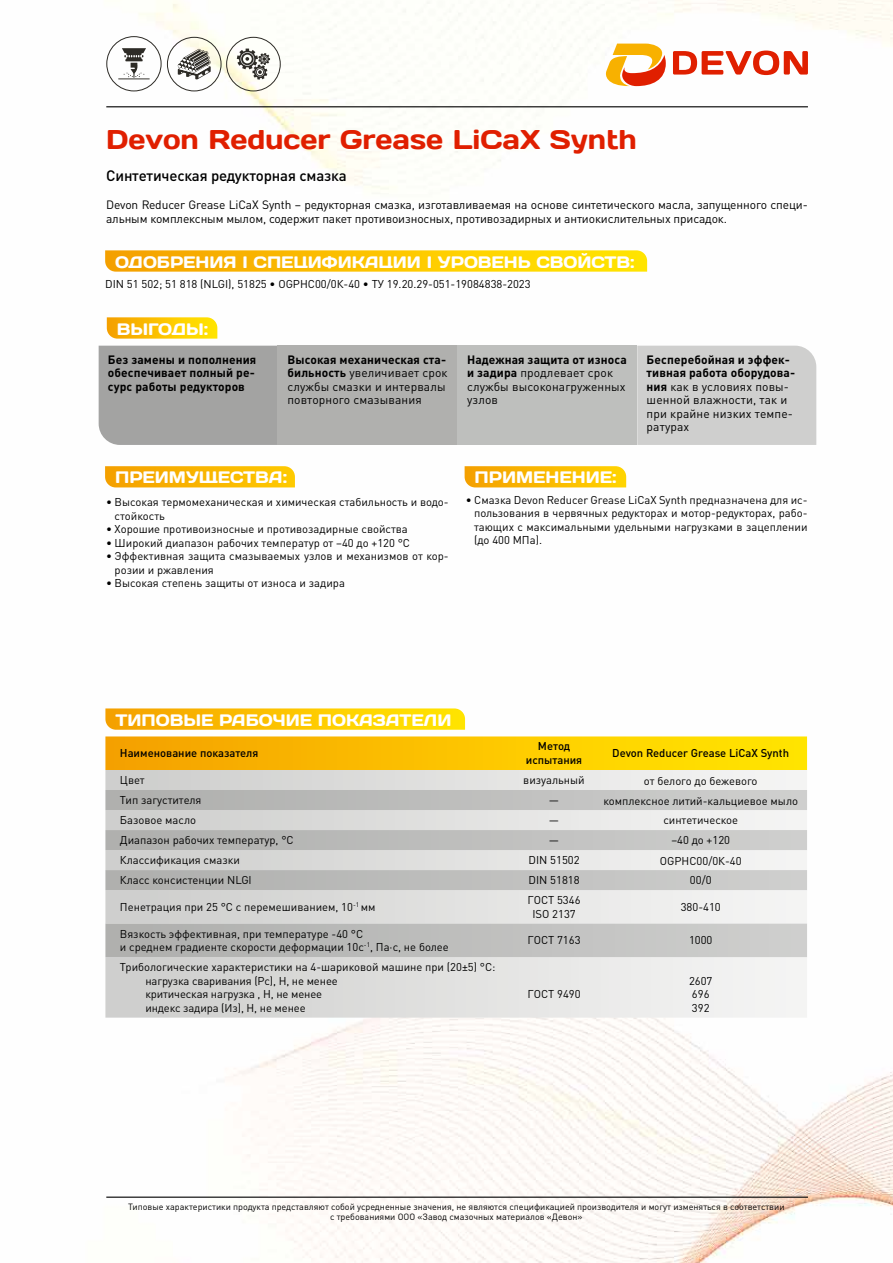
<style>
.page{position:relative;width:893px;height:1263px;background:#fff}
.page>*{position:absolute;margin:0;border:0;box-sizing:border-box;transform-origin:0 0}
.t1{font:27px "Days";color:#e01f00}
.t2{font:16.5px "Days";color:#fff}
.t3{font:500 15px "DIN Pro";letter-spacing:-.01em;color:#000}
.t4{font:12px/13.5px "DIN Pro";letter-spacing:.01em;color:#000}
.t5{font:12px/14.4px "DIN Pro";letter-spacing:-.01em;color:#000}
.t6{font:700 12px/13.5px "DIN Pro";letter-spacing:.01em;color:#000}
.t7{font:11.25px/13.5px "DIN Pro";color:#000}
.t8{font:500 11.25px/13.5px "DIN Pro";color:#000;text-align:center}
.t9{font:9px/10.8px "DIN Pro";color:#000;text-align:center}
.s1{font-weight:700}
</style>
<div class="page">
<img style="left:98px;top:0;width:795px;height:1263px">
<svg style="left:465px;top:466px;width:161px;height:21px;background:#f9ba05"></svg>
<svg style="left:105px;top:466px;width:190px;height:21px;background:#f8b605"></svg>
<svg style="left:105px;top:250px;width:542px;height:22px;background:#fbc609"></svg>
<svg style="left:105px;top:736px;width:702px;height:34px;background:#fbc403"></svg>
<svg style="left:105px;top:770px;width:702px;height:248px"></svg>
<svg style="left:105px;top:790px;width:702px;height:167px;background:#cdcdcc"></svg>
<svg style="left:105px;top:708px;width:360px;height:22px;background:#fbc60a"></svg>
<div style="left:99px;top:346px;width:178px;height:99px;background:#a3a3a2"></div>
<div style="left:637px;top:346px;width:179px;height:99px;background:#cfcfce"></div>
<div style="left:457px;top:346px;width:180px;height:99px;background:#bebfbd"></div>
<div style="left:277px;top:346px;width:180px;height:99px;background:#b0b0ae"></div>
<svg style="left:107px;top:317px;width:110px;height:22px;background:#fbc60d"></svg>
<svg style="left:178px;top:49px;width:33px;height:31px"></svg>
<div style="left:167px;top:37px;width:55px;height:54px;border:1px solid #2d2b26;border-radius:50%"></div>
<svg style="left:237px;top:49px;width:33px;height:31px"></svg>
<div style="left:226px;top:37px;width:55px;height:54px;border:1px solid #2d2b26;border-radius:50%"></div>
<svg style="left:118px;top:48px;width:32px;height:31px"></svg>
<div style="left:106px;top:36px;width:56px;height:55px;border:1px solid #2d2b26;border-radius:50%"></div>
<hr style="left:106px;top:106px;width:702px;height:1px;background:#000">
<hr style="left:106px;top:1196px;width:702px;height:2px;background:#000">
<svg style="left:605px;top:44px;width:61px;height:42px"></svg>
<svg style="left:673px;top:51px;width:135px;height:24px"></svg>
<h1 class="t1" style="left:106px;top:122px;width:532px">Devon Reducer Grease LiCaX Synth</h1>
<h3 class="t3" style="left:106px;top:163px;width:242px">Синтетическая редукторная смазка</h3>
<p class="t5" style="left:106px;top:196px;width:703px">Devon Reducer Grease LiCaX Synth – редукторная смазка, изготавливаемая на основе синтетического масла, запущенного специ&shy;альным комплексным мылом, содержит пакет противоизносных, противозадирных и антиокислительных присадок.</p>
<h2 class="t2" style="left:115px;top:251px;width:521px">ОДОБРЕНИЯ I СПЕЦИФИКАЦИИ I УРОВЕНЬ СВОЙСТВ:</h2>
<p class="t7" style="left:105px;top:276px;width:427px">DIN 51 502; 51 818 (NLGI), 51825 • ОGPHC00/0К-40 • ТУ 19.20.29-051-19084838-2023</p>
<h2 class="t2" style="left:117px;top:318px;width:93px">ВЫГОДЫ:</h2>
<p class="t6" style="left:108px;top:351px;width:150px">Без замены и пополнения обеспечивает полный ре&shy;сурс работы редукторов</p>
<p class="t4" style="left:287px;top:351px;width:162px"><span class="s1">Высокая механическая ста&shy;бильность</span> увеличивает срок службы смазки и интервалы повторного смазывания</p>
<p class="t4" style="left:467px;top:351px;width:161px"><span class="s1">Надежная защита от износа и задира</span> продлевает срок службы высоконагруженных узлов</p>
<p class="t4" style="left:647px;top:351px;width:150px"><span class="s1">Бесперебойная и эффек&shy;тивная работа оборудова&shy;ния</span> как в условиях повы&shy;шенной влажности, так и при крайне низких темпе&shy;ратурах</p>
<h2 class="t2" style="left:115px;top:467px;width:174px">ПРЕИМУЩЕСТВА:</h2>
<h2 class="t2" style="left:475px;top:467px;width:143px">ПРИМЕНЕНИЕ:</h2>
<p class="t7" style="left:115px;top:494px;width:336px;text-indent:-9px">• Высокая термомеханическая и химическая стабильность и водо&shy;стойкость</p>
<p class="t7" style="left:106px;top:521px;width:303px">• Хорошие противоизносные и противозадирные свойства</p>
<p class="t7" style="left:106px;top:535px;width:305px">• Широкий диапазон рабочих температур от –40 до +120 °С</p>
<p class="t7" style="left:115px;top:548px;width:336px;text-indent:-9px">• Эффективная защита смазываемых узлов и механизмов от кор&shy;розии и ржавления</p>
<p class="t7" style="left:106px;top:575px;width:240px">• Высокая степень защиты от износа и задира</p>
<p class="t7" style="left:474px;top:492px;width:335px;text-align:justify;text-indent:-9px">• Смазка Devon Reducer Grease LiCaX Synth предназначена для ис&shy;пользования в червячных редукторах и мотор-редукторах, рабо&shy;тающих с максимальными удельными нагрузками в зацеплении (до 400 МПа).</p>
<h2 class="t2" style="left:115px;top:709px;width:337px">ТИПОВЫЕ РАБОЧИЕ ПОКАЗАТЕЛИ</h2>
<p class="t8" style="left:120px;top:745px;width:140px">Наименование показателя</p>
<p class="t8" style="left:526px;top:738px;width:58px">Метод иcпытания</p>
<p class="t8" style="left:612px;top:745px;width:178px">Devon Reducer Grease LiCaX Synth</p>
<p class="t7" style="left:120px;top:772px;width:26px">Цвет</p>
<p class="t7" style="left:523px;top:772px;width:63px">визуальный</p>
<p class="t7" style="left:644px;top:773px;width:115px">от белого до бежевого</p>
<p class="t7" style="left:120px;top:792px;width:83px">Тип загустителя</p>
<p class="t7" style="left:549px;top:792px;width:12px">—</p>
<p class="t7" style="left:603px;top:793px;width:196px">комплексное литий-кальциевое мыло</p>
<p class="t7" style="left:120px;top:812px;width:78px">Базовое масло</p>
<p class="t7" style="left:549px;top:812px;width:12px">—</p>
<p class="t7" style="left:663px;top:812px;width:76px">синтетическое</p>
<p class="t7" style="left:120px;top:832px;width:175px">Диапазон рабочих температур, °С</p>
<p class="t7" style="left:549px;top:832px;width:12px">—</p>
<p class="t7" style="left:671px;top:832px;width:60px">–40 до +120</p>
<p class="t7" style="left:120px;top:852px;width:121px">Классификация смазки</p>
<p class="t7" style="left:528px;top:852px;width:53px">DIN 51502</p>
<p class="t7" style="left:660px;top:853px;width:83px">ОGPHC00/0К-40</p>
<p class="t7" style="left:120px;top:872px;width:133px">Класс консистенции NLGI</p>
<p class="t7" style="left:528px;top:872px;width:53px">DIN 51818</p>
<p class="t7" style="left:690px;top:872px;width:23px">00/0</p>
<p class="t7" style="left:120px;top:899px;width:257px">Пенетрация при 25 °С с перемешиванием, 10<sup>-1</sup> мм</p>
<p class="t7" style="left:527px;top:892px;width:55px;text-align:center">ГОСТ 5346<br>ISO 2137</p>
<p class="t7" style="left:681px;top:899px;width:42px">380-410</p>
<p class="t7" style="left:120px;top:926px;width:330px">Вязкость эффективная, при температуре -40 °С<br>и среднем градиенте скорости деформации 10с<sup>-1</sup>, Па·с, не более</p>
<p class="t7" style="left:527px;top:932px;width:55px">ГОСТ 7163</p>
<p class="t7" style="left:689px;top:932px;width:25px">1000</p>
<p class="t7" style="left:145px;top:959px;width:352px;text-indent:-26px">Трибологические характеристики на 4-шариковой машине при (20±5) °С: нагрузка сваривания (Рс), Н, не менее<br>критическая нагрузка , Н, не менее<br>индекс задира (Из), Н, не менее</p>
<p class="t7" style="left:689px;top:973px;width:25px">2607<br>696<br>392</p>
<p class="t7" style="left:527px;top:986px;width:55px">ГОСТ 9490</p>
<p class="t9" style="left:128px;top:1200px;width:658px">Типовые характеристики продукта представляют собой усредненные значения, не являются спецификацией производителя и могут изменяться в соответствии с требованиями ООО «Завод смазочных материалов «Девон»</p>
</div>
